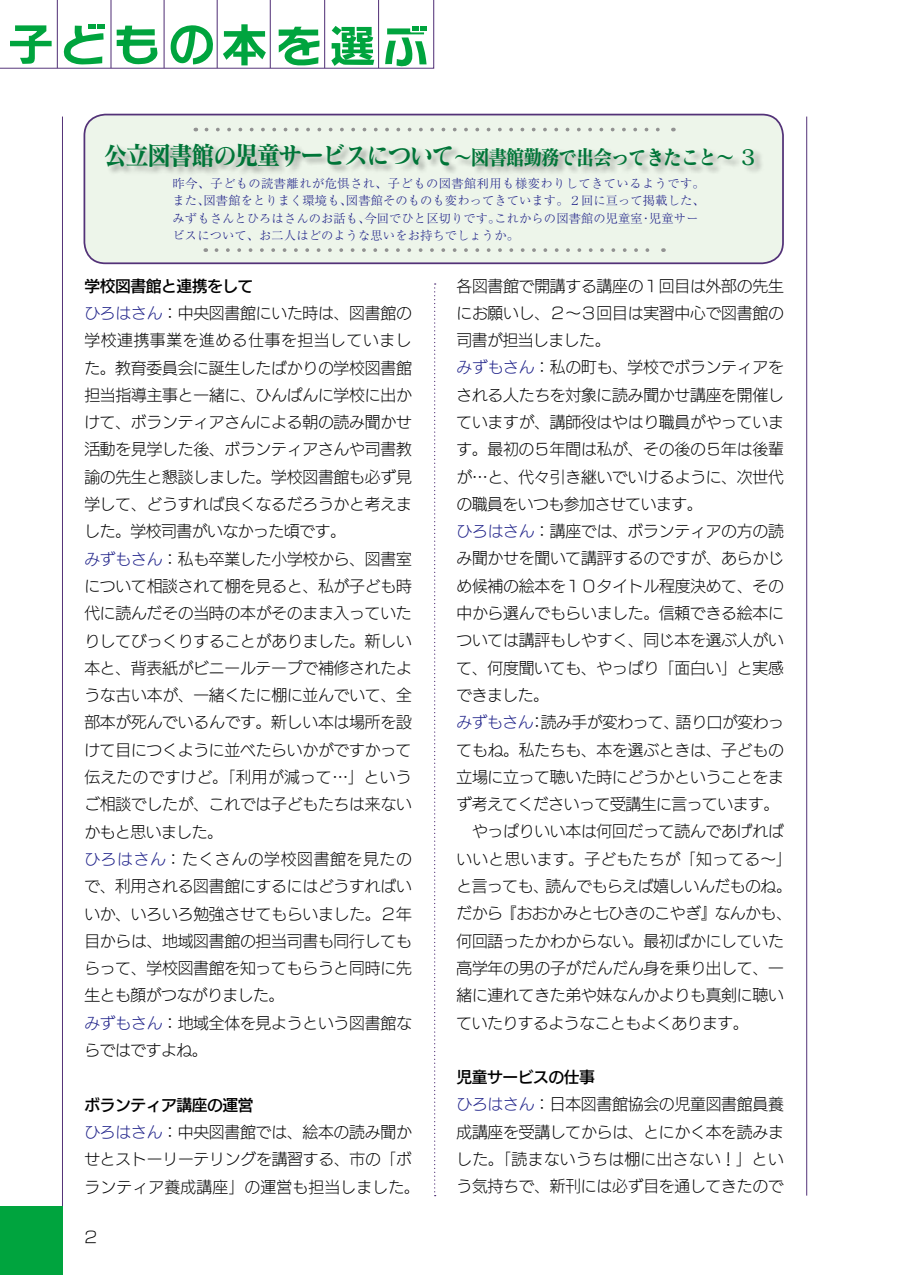
<style>
.page{position:relative;width:903px;height:1275px;background:#fff}
.page>*{position:absolute;margin:0;border:0;box-sizing:border-box;transform-origin:0 0}
.t1{font:21px "Matisse Pro B";letter-spacing:-.075em;color:#007538;scale:.9 1}
.t2{font:15.75px/27.3px "New Rodin Pro L";letter-spacing:-.01em;color:#000}
.t3{font:15.75px "New Rodin Pro DB";letter-spacing:-.025em;color:#000}
.t4{font:300 12.25px/17.5px "Ryumin Pro";letter-spacing:.01em;color:#1d2088}
.s1{font-size:26.25px}
.s2{color:#1d2088}
</style>
<div class="page">
<hr style="left:62px;top:117px;width:1px;height:1158px;background:#533278">
<hr style="left:806px;top:117px;width:1px;height:1079px;background:#533278">
<div style="left:0;top:1206px;width:63px;height:69px;background:#00a43e"></div>
<svg style="left:434px;top:283px;width:2px;height:913px"></svg>
<div style="left:84px;top:115px;width:699px;height:148px;background:#edf5ea;border-radius:21px"></div>
<div style="left:84px;top:114px;width:700px;height:150px;border:2px solid #533278;border-radius:21px"></div>
<svg style="left:206px;top:128px;width:454px;height:3px"></svg>
<svg style="left:216px;top:248px;width:434px;height:4px"></svg>
<svg style="left:0;top:0;width:434px;height:69px"></svg>
<div style="left:105px;top:143px;width:659px;height:34px;background:#000;opacity:.35"></div>
<h1 class="t1" style="left:104px;top:143px;width:728px"><span class="s1">公立図書館の児童サービスについて</span>～図書館勤務で出会ってきたこと～ ３</h1>
<p class="t4" style="left:173px;top:173px;width:534px">昨今、子どもの読書離れが危惧され、子どもの図書館利用も様変わりしてきているようです。また、図書館をとりまく環境も、図書館そのものも変わってきています。２回に亘って掲載した、みずもさんとひろはさんのお話も、今回でひと区切りです。これからの図書館の児童室・児童サービスについて、お二人はどのような思いをお持ちでしょうか。</p>
<p class="t3" style="left:84px;top:272px;width:171px">学校図書館と連携をして</p>
<p class="t2" style="left:84px;top:298px;width:329px"><span class="s2">ひろはさん</span>：中央図書館にいた時は、図書館の学校連携事業を進める仕事を担当していました。教育委員会に誕生したばかりの学校図書館担当指導主事と一緒に、ひんぱんに学校に出かけて、ボランティアさんによる朝の読み聞かせ活動を見学した後、ボランティアさんや司書教諭の先生と懇談しました。学校図書館も必ず見学して、どうすれば良くなるだろうかと考えました。学校司書がいなかった頃です。<br><span class="s2">みずもさん</span>：私も卒業した小学校から、図書室について相談されて棚を見ると、私が子ども時代に読んだその当時の本がそのまま入っていたりしてびっくりすることがありました。新しい本と、背表紙がビニールテープで補修されたような古い本が、一緒くたに棚に並んでいて、全部本が死んでいるんです。新しい本は場所を設けて目につくように並べたらいかがですかって伝えたのですけど。「利用が減って…」というご相談でしたが、これでは子どもたちは来ないかもと思いました。<br><span class="s2">ひろはさん</span>：たくさんの学校図書館を見たので、利用される図書館にするにはどうすればいいか、いろいろ勉強させてもらいました。２年目からは、地域図書館の担当司書も同行してもらって、学校図書館を知ってもらうと同時に先生とも顔がつながりました。<br><span class="s2">みずもさん</span>：地域全体を見ようという図書館ならではですよね。</p>
<p class="t3" style="left:84px;top:1091px;width:171px">ボランティア講座の運営</p>
<p class="t2" style="left:84px;top:1117px;width:337px"><span class="s2">ひろはさん</span>：中央図書館では、絵本の読み聞かせとストーリーテリングを講習する、市の「ボランティア養成講座」の運営も担当しました。</p>
<p class="t2" style="left:84px;top:1222px;width:14px">2</p>
<p class="t2" style="left:456px;top:271px;width:337px">各図書館で開講する講座の１回目は外部の先生にお願いし、２～３回目は実習中心で図書館の司書が担当しました。<br><span class="s2">みずもさん</span>：私の町も、学校でボランティアをされる人たちを対象に読み聞かせ講座を開催していますが、講師役はやはり職員がやっています。最初の５年間は私が、その後の５年は後輩が…と、代々引き継いでいけるように、次世代の職員をいつも参加させています。<br><span class="s2">ひろはさん</span>：講座では、ボランティアの方の読み聞かせを聞いて講評するのですが、あらかじめ候補の絵本を１０タイトル程度決めて、その中から選んでもらいました。信頼できる絵本については講評もしやすく、同じ本を選ぶ人がいて、何度聞いても、やっぱり「面白い」と実感できました。<br><span class="s2">みずもさん</span>：読み手が変わって、語り口が変わってもね。私たちも、本を選ぶときは、子どもの立場に立って聴いた時にどうかということをまず考えてくださいって受講生に言っています。　やっぱりいい本は何回だって読んであげればいいと思います。子どもたちが「知ってる～」と言っても、読んでもらえば嬉しいんだものね。だから『おおかみと七ひきのこやぎ』なんかも、何回語ったかわからない。最初ばかにしていた高学年の男の子がだんだん身を乗り出して、一緒に連れてきた弟や妹なんかよりも真剣に聴いていたりするようなこともよくあります。</p>
<p class="t3" style="left:456px;top:1064px;width:140px">児童サービスの仕事</p>
<p class="t2" style="left:456px;top:1089px;width:329px;text-align:justify"><span class="s2">ひろはさん</span>：日本図書館協会の児童図書館員養成講座を受講してからは、とにかく本を読みました。「読まないうちは棚に出さない！」という気持ちで、新刊には必ず目を通してきたので</p>
</div>
